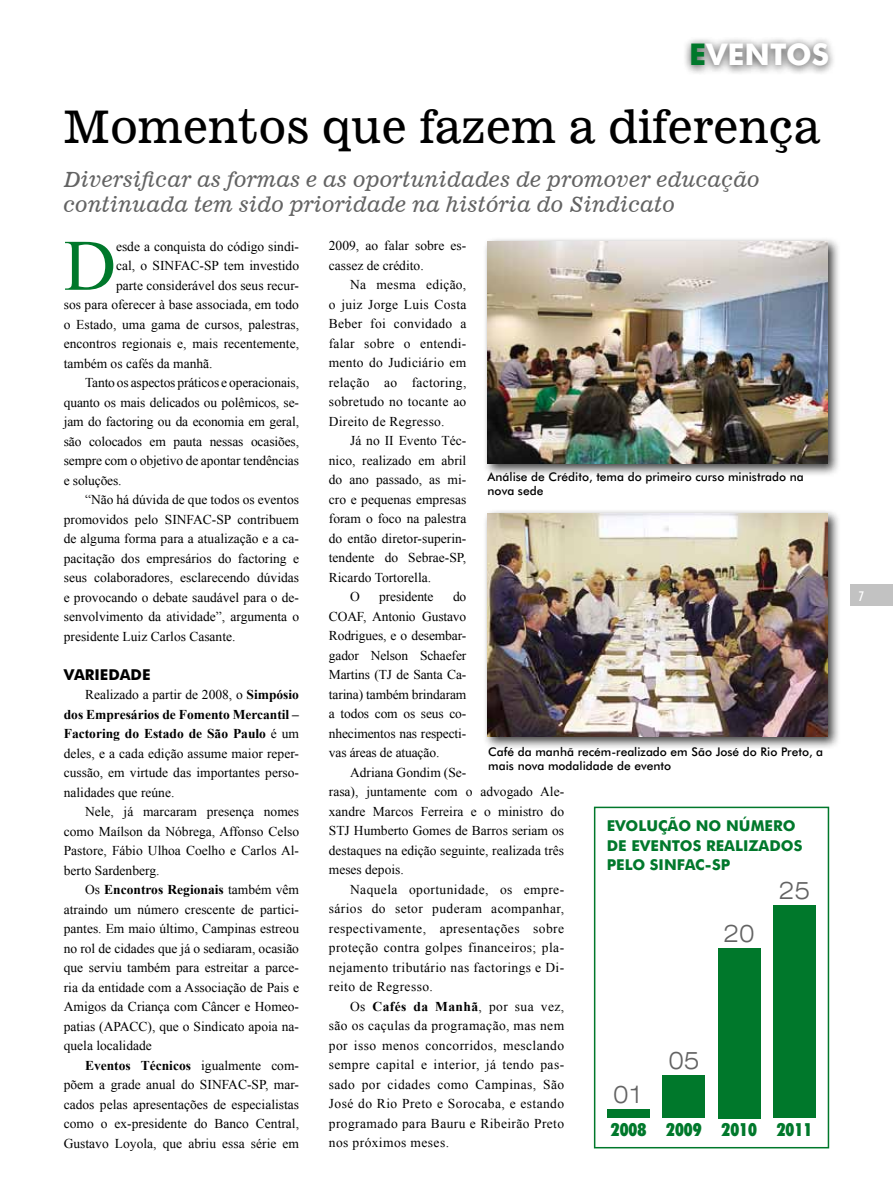
<style>
.page{position:relative;width:893px;height:1191px;background:#fff}
.page>*{position:absolute;margin:0;border:0;box-sizing:border-box;transform-origin:0 0}
.t1{font:72.45px "Times New Roman";color:#00782b}
.t2{font:45px "News 701 BT Roman A";color:#000}
.t3{font:700 30px "Futura BT";color:#fff}
.t4{font:300 expanded 24px "Swiss 721 BT";color:#636363}
.t5{font:21px/25.2px "News 701 BT Italic A";color:#636363}
.t6{font:900 condensed 18px "Futura BT";color:#00782b}
.t7{font:700 15px/19.5px "Futura BT";color:#00782b}
.t8{font:700 15px "Futura BT";color:#000}
.t9{font:13.5px/19.5px "Times New Roman";color:#000;text-align:justify}
.t10{font:500 condensed 13.5px "Futura BT";color:#fff}
.t11{font:500 12px/14.4px "Futura BT";color:#000}
.s1{color:#00782b}
.s2{font-weight:700}
</style>
<div class="page">
<div style="left:850px;top:585px;width:43px;height:21px;background:#c2c2c2"></div>
<div style="left:594px;top:806px;width:235px;height:342px;border:2px solid #00782b"></div>
<div style="left:682px;top:35px;width:154px;height:40px;background:#000;opacity:.75"></div>
<div style="left:482px;top:236px;width:359px;height:241px;background:#000;opacity:.75"></div>
<img style="left:488px;top:241px;width:340px;height:223px">
<div style="left:482px;top:508px;width:359px;height:241px;background:#000;opacity:.75"></div>
<img style="left:488px;top:513px;width:340px;height:223px">
<div style="left:607px;top:1109px;width:43px;height:9px;background:#00782b"></div>
<div style="left:663px;top:1075px;width:42px;height:43px;background:#00782b"></div>
<div style="left:718px;top:948px;width:42px;height:170px;background:#00782b"></div>
<div style="left:773px;top:905px;width:43px;height:212px;background:#00782b"></div>
<h3 class="t3" style="left:689px;top:36px;width:119px"><span class="s1">E</span>VENTOS</h3>
<h2 class="t2" style="left:64px;top:99px;width:758px">Momentos que fazem a diferença</h2>
<h3 class="t5" style="left:64px;top:167px;width:698px">Diversificar as formas e as oportunidades de promover educação continuada tem sido prioridade na história do Sindicato</h3>
<h1 class="t1" style="left:64px;top:217px;width:54px">D</h1>
<p class="t9" style="left:116px;top:236px;width:184px">esde a conquista do código sindi-</p>
<p class="t9" style="left:329px;top:236px;width:139px">2009, ao falar sobre es&shy;cassez de crédito.</p>
<p class="t9" style="left:329px;top:275px;width:139px;text-indent:21px">Na mesma edição, o juiz Jorge Luis Costa Beber foi convidado a falar sobre o entendi&shy;mento do Judiciário em relação ao factoring, sobretudo no tocante ao Direito de Regresso.</p>
<p class="t9" style="left:350px;top:431px;width:118px">Já no II Evento Téc-</p>
<p class="t9" style="left:329px;top:450px;width:139px">nico, realizado em abril</p>
<p class="t9" style="left:329px;top:470px;width:139px">do ano passado, as mi-</p>
<p class="t9" style="left:329px;top:489px;width:139px">cro e pequenas empresas</p>
<p class="t9" style="left:329px;top:509px;width:139px">foram o foco na palestra</p>
<p class="t9" style="left:329px;top:528px;width:139px">do então diretor-superin-</p>
<p class="t9" style="left:329px;top:548px;width:139px">tendente do Sebrae-SP,</p>
<p class="t9" style="left:329px;top:567px;width:104px">Ricardo Tortorella.</p>
<p class="t9" style="left:350px;top:587px;width:11px">O</p>
<p class="t9" style="left:379px;top:587px;width:56px">presidente</p>
<p class="t9" style="left:116px;top:256px;width:184px">cal, o SINFAC-SP tem investido</p>
<p class="t9" style="left:116px;top:275px;width:184px">parte considerável dos seus recur-</p>
<p class="t9" style="left:64px;top:295px;width:237px">sos para oferecer à base associada, em todo</p>
<p class="t9" style="left:64px;top:314px;width:237px">o Estado, uma gama de cursos, palestras,</p>
<p class="t9" style="left:64px;top:334px;width:237px">encontros regionais e, mais recentemente,</p>
<p class="t9" style="left:64px;top:353px;width:150px">também os cafés da manhã.</p>
<p class="t9" style="left:85px;top:373px;width:216px">Tanto os aspectos práticos e operacionais,</p>
<p class="t9" style="left:64px;top:392px;width:237px">quanto os mais delicados ou polêmicos, se-</p>
<p class="t9" style="left:64px;top:412px;width:237px">jam do factoring ou da economia em geral,</p>
<p class="t9" style="left:64px;top:431px;width:237px">são colocados em pauta nessas ocasiões,</p>
<p class="t9" style="left:64px;top:451px;width:237px">sempre com o objetivo de apontar tendências</p>
<p class="t9" style="left:64px;top:470px;width:59px">e soluções.</p>
<p class="t9" style="left:85px;top:490px;width:216px">“Não há dúvida de que todos os eventos</p>
<p class="t9" style="left:64px;top:509px;width:237px">promovidos pelo SINFAC-SP contribuem</p>
<p class="t9" style="left:64px;top:529px;width:237px">de alguma forma para a atualização e a ca-</p>
<p class="t9" style="left:64px;top:548px;width:237px">pacitação dos empresários do factoring e</p>
<p class="t9" style="left:64px;top:568px;width:237px">seus colaboradores, esclarecendo dúvidas</p>
<p class="t9" style="left:64px;top:587px;width:237px">e provocando o debate saudável para o de-</p>
<p class="t9" style="left:64px;top:607px;width:237px">senvolvimento da atividade”, argumenta o</p>
<p class="t9" style="left:64px;top:626px;width:173px">presidente Luiz Carlos Casante.</p>
<p class="t8" style="left:64px;top:665px;width:88px">VARI EDADE</p>
<p class="t9" style="left:64px;top:685px;width:237px;text-indent:21px">Realizado a partir de 2008, o <span class="s2">Simpósio dos Empresários de Fomento Mercantil – Factoring do Estado de São Paulo</span> é um deles, e a cada edição assume maior reper&shy;cussão, em virtude das importantes perso&shy;nalidades que reúne.</p>
<p class="t9" style="left:64px;top:802px;width:237px;text-indent:21px">Nele, já marcaram presença nomes como Maílson da Nóbrega, Affonso Celso Pastore, Fábio Ulhoa Coelho e Carlos Al&shy;berto Sardenberg.</p>
<p class="t9" style="left:64px;top:880px;width:237px;text-indent:21px">Os <span class="s2">Encontros Regionais</span> também vêm atraindo um número crescente de partici&shy;pantes. Em maio último, Campinas estreou no rol de cidades que já o sediaram, ocasião que serviu também para estreitar a parce&shy;ria da entidade com a Associação de Pais e Amigos da Criança com Câncer e Homeo&shy;patias (APACC), que o Sindicato apoia na&shy;quela localidade</p>
<p class="t9" style="left:64px;top:1055px;width:237px;text-indent:21px"><span class="s2">Eventos Técnicos</span> igualmente com&shy;põem a grade anual do SINFAC-SP, mar&shy;cados pelas apresentações de especialistas como o ex-presidente do Banco Central, Gustavo Loyola, que abriu essa série em</p>
<p class="t11" style="left:488px;top:469px;width:318px">Análise de Crédito, tema do primeiro curso ministrado na nova sede</p>
<p class="t9" style="left:329px;top:587px;width:139px;text-indent:124px">do COAF, Antonio Gustavo Rodrigues, e o desembar&shy;gador Nelson Schaefer Martins (TJ de Santa Ca&shy;tarina) também brindaram a todos com os seus co&shy;nhecimentos nas respecti&shy;vas áreas de atuação.</p>
<p class="t9" style="left:329px;top:762px;width:237px;text-align:left;text-indent:21px">Adriana Gondim (Se-<br>rasa), juntamente com o advogado Ale&shy;xandre Marcos Ferreira e o ministro do<br>STJ Humberto Gomes de Barros seriam os destaques na edição seguinte, realizada três meses depois.</p>
<p class="t9" style="left:329px;top:879px;width:237px;text-indent:21px">Naquela oportunidade, os empre&shy;sários do setor puderam acompanhar, respectivamente, apresentações sobre proteção contra golpes financeiros; pla&shy;nejamento tributário nas factorings e Di&shy;reito de Regresso.</p>
<p class="t9" style="left:329px;top:996px;width:237px;text-indent:21px">Os <span class="s2">Cafés da Manhã</span>, por sua vez, são os caçulas da programação, mas nem por isso menos concorridos, mesclando sempre capital e interior, já tendo pas&shy;sado por cidades como Campinas, São José do Rio Preto e Sorocaba, e estando programado para Bauru e Ribeirão Preto nos próximos meses.</p>
<p class="t11" style="left:488px;top:744px;width:336px">Café da manhã recém-realizado em São José do Rio Preto, a mais nova modalidade de evento</p>
<p class="t7" style="left:607px;top:816px;width:189px">EVOLUÇÃO NO NÚMERO<br>DE EVENTOS REALIZADOS<br>PELO SINFAC-SP</p>
<h3 class="t4" style="left:779px;top:875px;width:33px">25</h3>
<h3 class="t4" style="left:724px;top:918px;width:33px">20</h3>
<h3 class="t4" style="left:668px;top:1046px;width:33px">05</h3>
<h3 class="t4" style="left:613px;top:1080px;width:33px">01</h3>
<h3 class="t6" style="left:611px;top:1118px;width:203px">2008 2009 2010 2011</h3>
<p class="t10" style="left:859px;top:587px;width:7px">7</p>
</div>
